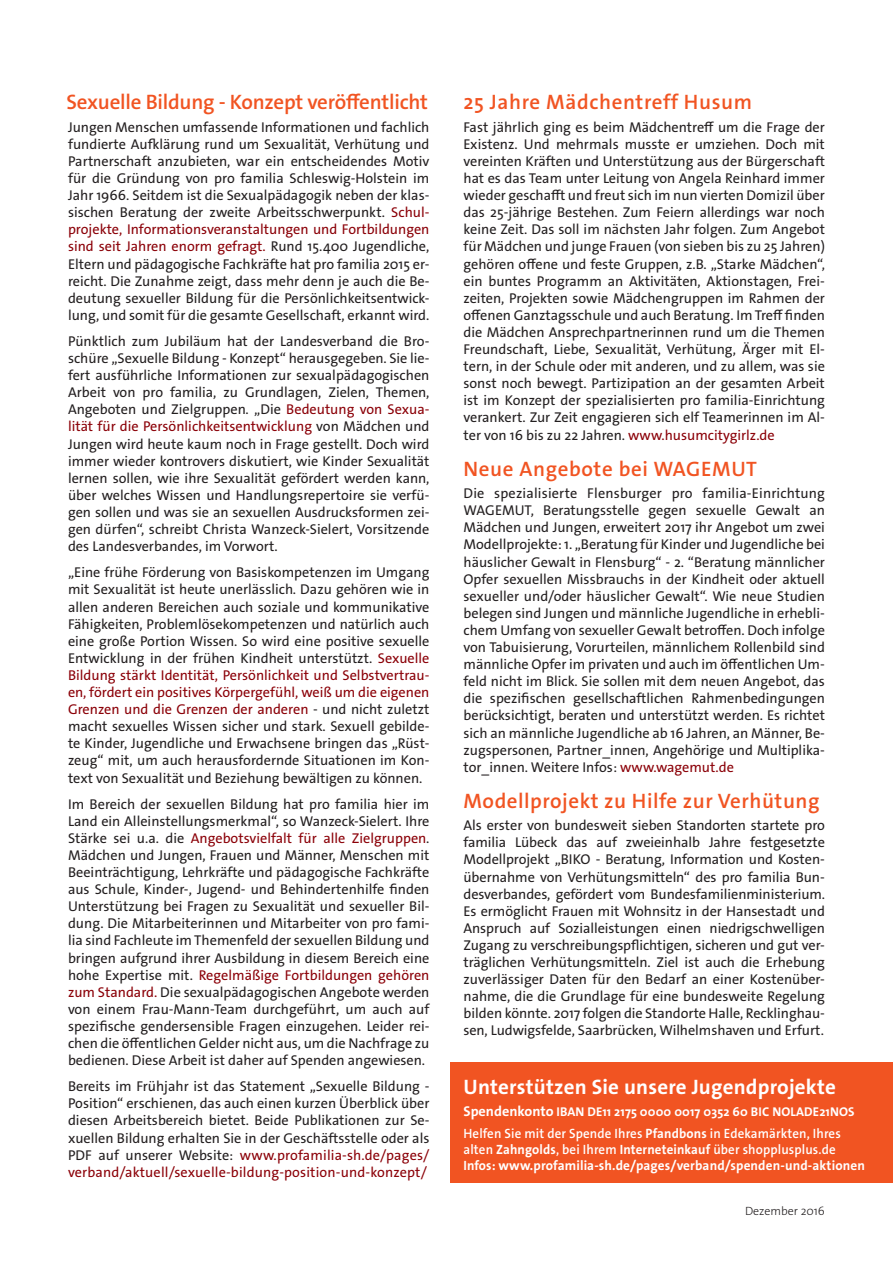
<style>
.page{position:relative;width:893px;height:1263px;background:#fff}
.page>*{position:absolute;margin:0;border:0;box-sizing:border-box;transform-origin:0 0}
.t1{font:600 21px "The Sans Os F";letter-spacing:.025em;color:#f15422}
.t2{font:600 21px "The Sans Os F";letter-spacing:-.01em;color:#f15422}
.t3{font:700 21px "The Sans Os F";letter-spacing:.01em;color:#fff}
.t4{font:14.25px/17.1px "The Sans Os F";color:#231f20;text-align:justify}
.t5{font:600 13.5px "The Sans Os F";letter-spacing:.01em;color:#fff;scale:.96 1}
.t6{font:700 13.5px "The Sans Os F";letter-spacing:.01em;color:#fff;scale:.96 1}
.t7{font:700 12.75px "The Sans Os F";letter-spacing:.01em;color:#fff}
.t8{font:300 12px "The Sans Os F";color:#231f20}
.s1{color:#8b0108}
.s2{font-size:14.25px}
.s3{font-weight:700}
</style>
<div class="page">
<div style="left:451px;top:1062px;width:442px;height:120px;background:#f15422"></div>
<p class="t2" style="left:67px;top:89px;width:363px">Sexuelle Bildung - Konzept veröffentlicht</p>
<p class="t1" style="left:463px;top:89px;width:290px">25 Jahre Mädchentreff Husum</p>
<p class="t4" style="left:68px;top:118px;width:363px">Jungen Menschen umfassende Informationen und fachlich fundierte Aufklärung rund um Sexualität, Verhütung und Partnerschaft anzubieten, war ein entscheidendes Motiv für die Gründung von pro familia Schleswig-Holstein im Jahr 1966. Seitdem ist die Sexualpädagogik neben der klas&shy;sischen Beratung der zweite Arbeitsschwerpunkt. <span class="s1">Schul&shy;projekte, Informationsveranstaltungen und Fortbildungen sind seit Jahren enorm gefragt.</span> Rund 15.400 Jugendliche, Eltern und pädagogische Fachkräfte hat pro familia 2015 er&shy;reicht. Die Zunahme zeigt, dass mehr denn je auch die Be&shy;deutung sexueller Bildung für die Persönlichkeitsentwick&shy;lung, und somit für die gesamte Gesellschaft, erkannt wird.</p>
<p class="t4" style="left:68px;top:333px;width:363px">Pünktlich zum Jubiläum hat der Landesverband die Bro&shy;schüre „Sexuelle Bildung - Konzept“ herausgegeben. Sie lie&shy;fert ausführliche Informationen zur sexualpädagogischen Arbeit von pro familia, zu Grundlagen, Zielen, Themen, Angeboten und Zielgruppen. „Die <span class="s1">Bedeutung von Sexua&shy;lität für die Persönlichkeitsentwicklung</span> von Mädchen und Jungen wird heute kaum noch in Frage gestellt. Doch wird immer wieder kontrovers diskutiert, wie Kinder Sexualität lernen sollen, wie ihre Sexualität gefördert werden kann, über welches Wissen und Handlungsrepertoire sie verfü&shy;gen sollen und was sie an sexuellen Ausdrucksformen zei&shy;gen dürfen“, schreibt Christa Wanzeck-Sielert, Vorsitzende des Landesverbandes, im Vorwort.</p>
<p class="t4" style="left:68px;top:564px;width:363px">„Eine frühe Förderung von Basiskompetenzen im Umgang mit Sexualität ist heute unerlässlich. Dazu gehören wie in allen anderen Bereichen auch soziale und kommunikative Fähigkeiten, Problemlösekompetenzen und natürlich auch eine große Portion Wissen. So wird eine positive sexuelle Entwicklung in der frühen Kindheit unterstützt. <span class="s1">Sexuelle Bildung stärkt Identität, Persönlichkeit und Selbstvertrau&shy;en, fördert ein positives Körpergefühl, weiß um die eigenen Grenzen und die Grenzen der anderen</span> - und nicht zuletzt macht sexuelles Wissen sicher und stark. Sexuell gebilde&shy;te Kinder, Jugendliche und Erwachsene bringen das „Rüst&shy;zeug“ mit, um auch herausfordernde Situationen im Kon&shy;text von Sexualität und Beziehung bewältigen zu können.</p>
<p class="t4" style="left:68px;top:795px;width:363px">Im Bereich der sexuellen Bildung hat pro familia hier im Land ein Alleinstellungsmerkmal“, so Wanzeck-Sielert. Ihre Stärke sei u.a. die <span class="s1">Angebotsvielfalt für alle Zielgruppen</span>.<br>Mädchen und Jungen, Frauen und Männer, Menschen mit Beeinträchtigung, Lehrkräfte und pädagogische Fachkräfte aus Schule, Kinder-, Jugend- und Behindertenhilfe finden Unterstützung bei Fragen zu Sexualität und sexueller Bil&shy;dung. Die Mitarbeiterinnen und Mitarbeiter von pro fami&shy;lia sind Fachleute im Themenfeld der sexuellen Bildung und bringen aufgrund ihrer Ausbildung in diesem Bereich eine hohe Expertise mit. <span class="s1">Regelmäßige Fortbildungen gehören zum Standard.</span> Die sexualpädagogischen Angebote werden von einem Frau-Mann-Team durchgeführt, um auch auf spezifische gendersensible Fragen einzugehen. Leider rei&shy;chen die öffentlichen Gelder nicht aus, um die Nachfrage zu bedienen. Diese Arbeit ist daher auf Spenden angewiesen.</p>
<p class="t4" style="left:68px;top:1078px;width:363px">Bereits im Frühjahr ist das Statement „Sexuelle Bildung - Position“ erschienen, das auch einen kurzen Überblick über diesen Arbeitsbereich bietet. Beide Publikationen zur Se&shy;xuellen Bildung erhalten Sie in der Geschäftsstelle oder als PDF auf unserer Website: <span class="s1">www.profamilia-sh.de/pages/ verband/aktuell/sexuelle-bildung-position-und-konzept/</span></p>
<p class="t4" style="left:463px;top:118px;width:363px">Fast jährlich ging es beim Mädchentreff um die Frage der Existenz. Und mehrmals musste er umziehen. Doch mit vereinten Kräften und Unterstützung aus der Bürgerschaft hat es das Team unter Leitung von Angela Reinhard immer wieder geschafft und freut sich im nun vierten Domizil über das 25-jährige Bestehen. Zum Feiern allerdings war noch keine Zeit. Das soll im nächsten Jahr folgen. Zum Angebot für Mädchen und junge Frauen (von sieben bis zu 25 Jahren) gehören offene und feste Gruppen, z.B. „Starke Mädchen“, ein buntes Programm an Aktivitäten, Aktionstagen, Frei&shy;zeiten, Projekten sowie Mädchengruppen im Rahmen der offenen Ganztagsschule und auch Beratung. Im Treff finden die Mädchen Ansprechpartnerinnen rund um die Themen Freundschaft, Liebe, Sexualität, Verhütung, Ärger mit El&shy;tern, in der Schule oder mit anderen, und zu allem, was sie sonst noch bewegt. Partizipation an der gesamten Arbeit ist im Konzept der spezialisierten pro familia-Einrichtung verankert. Zur Zeit engagieren sich elf Teamerinnen im Al&shy;ter von 16 bis zu 22 Jahren. <span class="s1">www.husumcitygirlz.de</span></p>
<p class="t1" style="left:463px;top:455px;width:295px">Neue Angebote bei WAGEMUT</p>
<p class="t4" style="left:463px;top:485px;width:363px">Die spezialisierte Flensburger pro familia-Einrichtung WAGEMUT, Beratungsstelle gegen sexuelle Gewalt an Mädchen und Jungen, erweitert 2017 ihr Angebot um zwei Modellprojekte: 1. „Beratung für Kinder und Jugendliche bei häuslicher Gewalt in Flensburg“ - 2. “Beratung männlicher Opfer sexuellen Missbrauchs in der Kindheit oder aktuell sexueller und/oder häuslicher Gewalt“. Wie neue Studien belegen sind Jungen und männliche Jugendliche in erhebli&shy;chem Umfang von sexueller Gewalt betroffen. Doch infolge von Tabuisierung, Vorurteilen, männlichem Rollenbild sind männliche Opfer im privaten und auch im öffentlichen Um&shy;feld nicht im Blick. Sie sollen mit dem neuen Angebot, das die spezifischen gesellschaftlichen Rahmenbedingungen berücksichtigt, beraten und unterstützt werden. Es richtet sich an männliche Jugendliche ab 16 Jahren, an Männer, Be&shy;zugspersonen, Partner_innen, Angehörige und Multiplika&shy;tor_innen. Weitere Infos: <span class="s1">www.wagemut.de</span></p>
<p class="t1" style="left:463px;top:787px;width:357px">Modellprojekt zu Hilfe zur Verhütung</p>
<p class="t4" style="left:463px;top:817px;width:363px">Als erster von bundesweit sieben Standorten startete pro familia Lübeck das auf zweieinhalb Jahre festgesetzte Modellprojekt „BIKO - Beratung, Information und Kosten&shy;übernahme von Verhütungsmitteln“ des pro familia Bun&shy;desverbandes, gefördert vom Bundesfamilienministerium.<br>Es ermöglicht Frauen mit Wohnsitz in der Hansestadt und Anspruch auf Sozialleistungen einen niedrigschwelligen Zugang zu verschreibungspflichtigen, sicheren und gut ver&shy;träglichen Verhütungsmitteln. Ziel ist auch die Erhebung zuverlässiger Daten für den Bedarf an einer Kostenüber&shy;nahme, die die Grundlage für eine bundesweite Regelung bilden könnte. 2017 folgen die Standorte Halle, Recklinghau&shy;sen, Ludwigsfelde, Saarbrücken, Wilhelmshaven und Erfurt.</p>
<p class="t3" style="left:463px;top:1072px;width:374px">Unterstützen Sie unsere Jugendprojekte</p>
<p class="t7" style="left:463px;top:1103px;width:393px"><span class="s2">Spendenkonto</span> IBAN DE11 2175 0000 0017 0352 60 BIC NOLADE21NOS</p>
<p class="t5" style="left:463px;top:1124px;width:395px">Helfen Sie mit der Spende Ihres <span class="s3">Pfandbons</span> in Edekamärkten, Ihres</p>
<p class="t5" style="left:463px;top:1141px;width:389px">alten <span class="s3">Zahngolds</span>, bei Ihrem <span class="s3">Interneteinkauf</span> über shopplusplus.de</p>
<p class="t6" style="left:463px;top:1156px;width:420px">Infos: www.profamilia-sh.de/pages/verband/spenden-und-aktionen</p>
<p class="t8" style="left:745px;top:1203px;width:81px">Dezember 2016</p>
</div>
